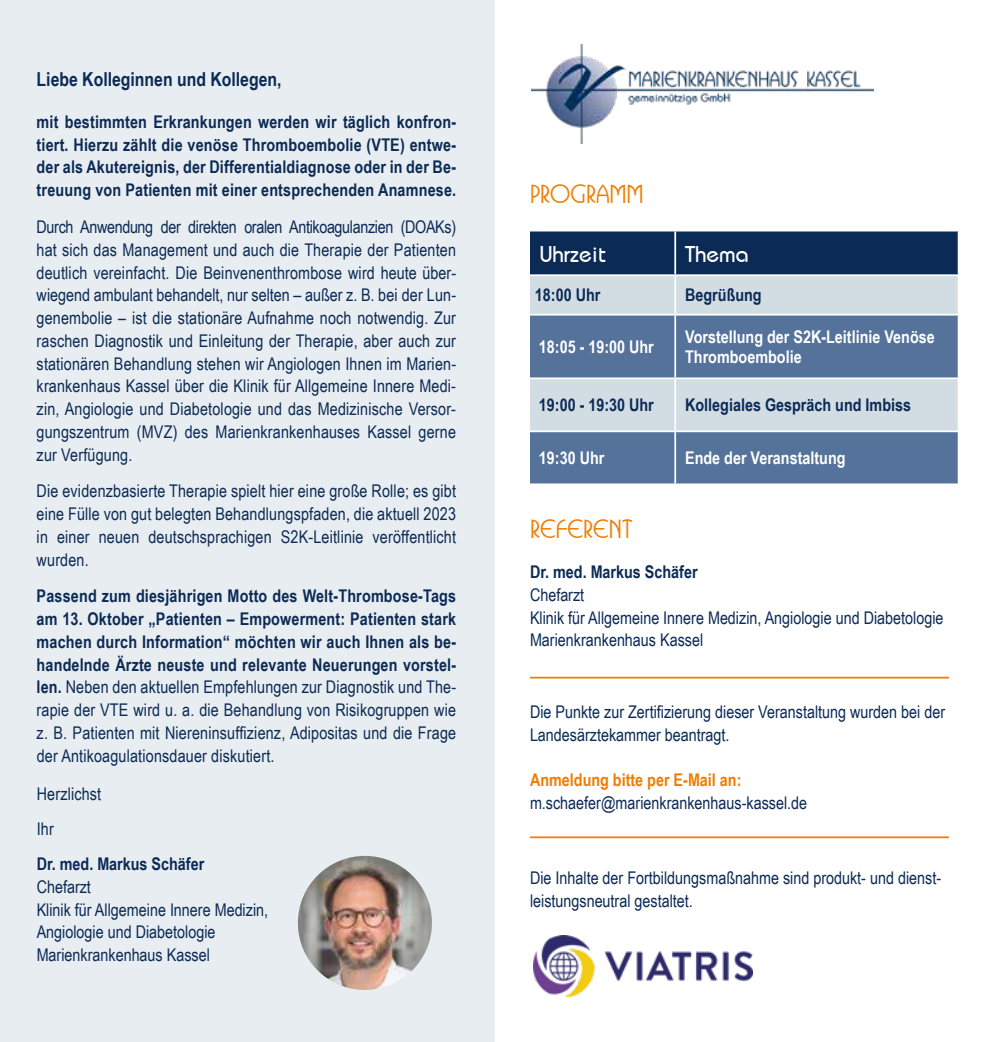
<style>
.page{position:relative;width:993px;height:1042px;background:#fff}
.page>*{position:absolute;margin:0;border:0;box-sizing:border-box;transform-origin:0 0}
.t1{font:500 24.5px "Busorama IT Cby BT";color:#ef7d00}
.t2{font:22.75px "Bimini Normal";color:#fff}
.t3{font:700 19.25px "Arial Narrow";color:#0b2a55}
.t4{font:17.5px/22.8px "Arial Narrow";color:#0b2a55}
.t5{font:700 17.5px/22.8px "Arial Narrow";letter-spacing:.01em;color:#0b2a55;text-align:justify}
.t6{font:700 17.5px/19.2px "Arial Narrow";color:#fff}
.t7{font:700 17.5px "Arial Narrow";color:#ef7d00}
.s1{font-weight:400}
</style>
<div class="page">
<div style="left:0;top:0;width:495px;height:1042px;background:#e8edf1"></div>
<img style="left:298px;top:856px;width:134px;height:134px;border-radius:67px">
<img style="left:531px;top:45px;width:342px;height:99px">
<svg style="left:530px;top:231px;width:427px;height:252px;background:#768ca9"></svg>
<hr style="left:674px;top:231px;width:2px;height:43px;background:#fff">
<hr style="left:530px;top:274px;width:145px;height:2px;background:#fff">
<hr style="left:675px;top:274px;width:284px;height:2px;background:#fff">
<hr style="left:674px;top:276px;width:2px;height:38px;background:#fff">
<hr style="left:530px;top:314px;width:145px;height:1px;background:#fff">
<hr style="left:675px;top:314px;width:284px;height:1px;background:#fff">
<hr style="left:674px;top:315px;width:2px;height:62px;background:#fff">
<hr style="left:530px;top:377px;width:145px;height:2px;background:#fff">
<hr style="left:675px;top:377px;width:284px;height:2px;background:#fff">
<hr style="left:674px;top:379px;width:2px;height:51px;background:#fff">
<hr style="left:530px;top:430px;width:145px;height:2px;background:#fff">
<hr style="left:675px;top:430px;width:284px;height:2px;background:#fff">
<hr style="left:674px;top:432px;width:2px;height:51px;background:#fff">
<img style="left:533px;top:935px;width:219px;height:61px">
<hr style="left:530px;top:677px;width:418px;height:1px;background:#ef7d00">
<hr style="left:530px;top:836px;width:418px;height:2px;background:#ef7d00">
<p class="t3" style="left:37px;top:65px;width:246px">Liebe Kolleginnen und Kollegen,</p>
<p class="t5" style="left:37px;top:110px;width:421px">mit bestimmten Erkrankungen werden wir täglich konfron&shy;tiert. Hierzu zählt die venöse Thromboembolie (VTE) entwe&shy;der als Akutereignis, der Differentialdiagnose oder in der Be&shy;treuung von Patienten mit einer entsprechenden Anamnese.</p>
<p class="t4" style="left:37px;top:215px;width:421px;text-align:justify">Durch Anwendung der direkten oralen Antikoagulanzien (DOAKs) hat sich das Management und auch die Therapie der Patienten deutlich vereinfacht. Die Beinvenenthrombose wird heute über&shy;wiegend ambulant behandelt, nur selten – außer z. B. bei der Lun&shy;genembolie – ist die stationäre Aufnahme noch notwendig. Zur raschen Diagnostik und Einleitung der Therapie, aber auch zur stationären Behandlung stehen wir Angiologen Ihnen im Marien&shy;krankenhaus Kassel über die Klinik für Allgemeine Innere Medi&shy;zin, Angiologie und Diabetologie und das Medizinische Versor&shy;gungszentrum (MVZ) des Marienkrankenhauses Kassel gerne zur Verfügung.</p>
<p class="t4" style="left:37px;top:479px;width:421px;text-align:justify">Die evidenzbasierte Therapie spielt hier eine große Rolle; es gibt eine Fülle von gut belegten Behandlungspfaden, die aktuell 2023 in einer neuen deutschsprachigen S2K-Leitlinie veröffentlicht wurden.</p>
<p class="t5" style="left:37px;top:584px;width:421px">Passend zum diesjährigen Motto des Welt-Thrombose-Tags am 13. Oktober „Patienten – Empowerment: Patienten stark machen durch Information“ möchten wir auch Ihnen als be&shy;handelnde Ärzte neuste und relevante Neuerungen vorstel&shy;len. <span class="s1">Neben den aktuellen Empfehlungen zur Diagnostik und The&shy;rapie der VTE wird u. a. die Behandlung von Risikogruppen wie z. B. Patienten mit Niereninsuffizienz, Adipositas und die Frage der Antikoagulationsdauer diskutiert.</span></p>
<p class="t4" style="left:37px;top:776px;width:66px;line-height:35px">Herzlichst<br>Ihr</p>
<p class="t5" style="left:37px;top:852px;width:169px">Dr. med. Markus Schäfer</p>
<p class="t4" style="left:37px;top:875px;width:233px">Chefarzt<br>Klinik für Allgemeine Innere Medizin,<br>Angiologie und Diabetologie<br>Marienkrankenhaus Kassel</p>
<h1 class="t1" style="left:530px;top:180px;width:115px">PROGRAMM</h1>
<h2 class="t2" style="left:539px;top:240px;width:67px">Uhrzeit</h2>
<h2 class="t2" style="left:685px;top:240px;width:65px">Thema</h2>
<p class="t5" style="left:534px;top:283px;width:67px">18:00 Uhr</p>
<p class="t5" style="left:685px;top:283px;width:78px">Begrüßung</p>
<p class="t6" style="left:538px;top:336px;width:116px">18:05 - 19:00 Uhr</p>
<p class="t6" style="left:685px;top:327px;width:251px">Vorstellung der S2K-Leitlinie Venöse<br>Thromboembolie</p>
<p class="t5" style="left:538px;top:393px;width:116px">19:00 - 19:30 Uhr</p>
<p class="t5" style="left:685px;top:393px;width:227px">Kollegiales Gespräch und Imbiss</p>
<p class="t6" style="left:538px;top:447px;width:67px">19:30 Uhr</p>
<p class="t6" style="left:685px;top:447px;width:162px">Ende der Veranstaltung</p>
<h1 class="t1" style="left:530px;top:514px;width:104px">REFERENT</h1>
<p class="t5" style="left:530px;top:559px;width:169px">Dr. med. Markus Schäfer</p>
<p class="t4" style="left:530px;top:582px;width:415px">Chefarzt<br>Klinik für Allgemeine Innere Medizin, Angiologie und Diabetologie<br>Marienkrankenhaus Kassel</p>
<p class="t4" style="left:530px;top:700px;width:416px">Die Punkte zur Zertifizierung dieser Veranstaltung wurden bei der<br>Landesärztekammer beantragt.</p>
<p class="t7" style="left:530px;top:767px;width:213px">Anmeldung bitte per E-Mail an:</p>
<p class="t4" style="left:530px;top:791px;width:278px">m.schaefer@marienkrankenhaus-kassel.de</p>
<p class="t4" style="left:530px;top:866px;width:412px">Die Inhalte der Fortbildungsmaßnahme sind produkt- und dienst&shy;leistungsneutral gestaltet.</p>
</div>
